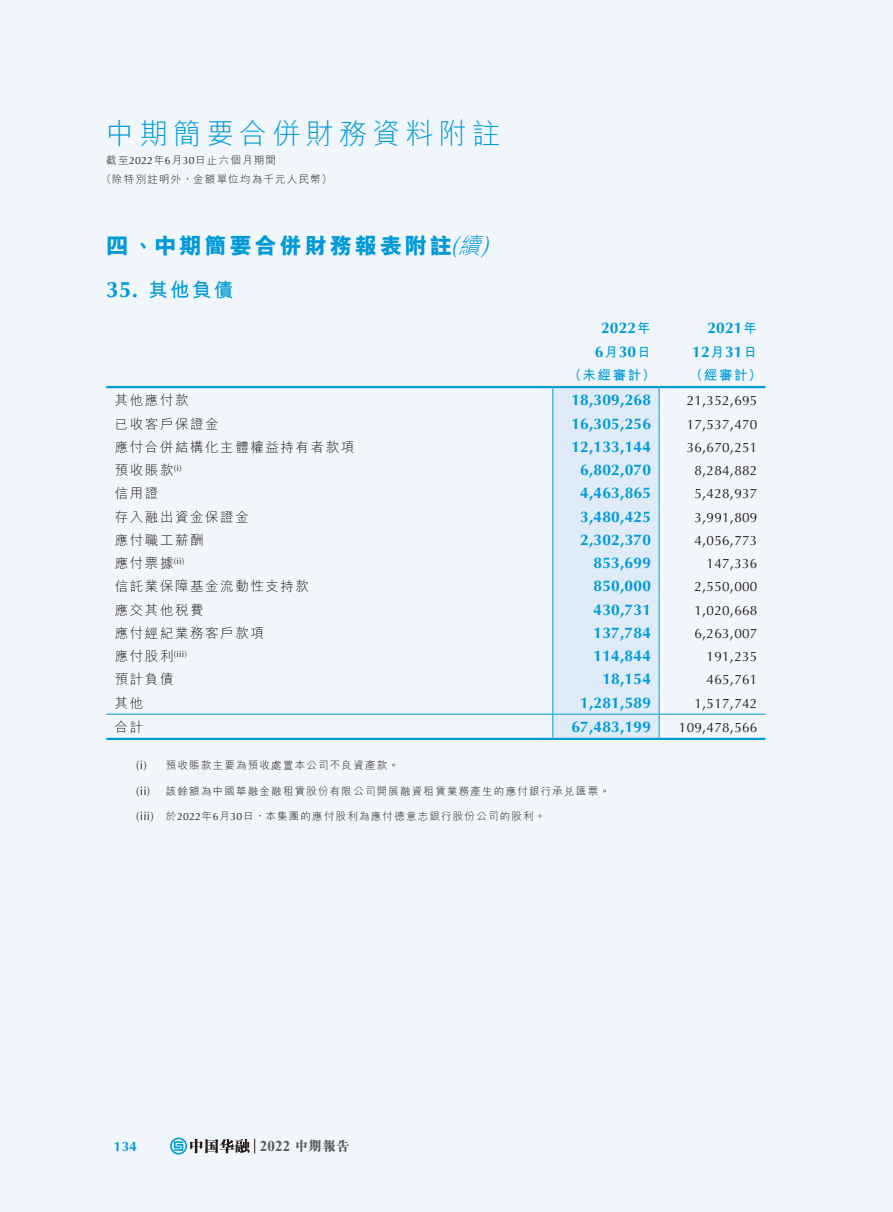
<style>
.page{position:relative;width:893px;height:1212px;background:#f0f6fc}
.page>*{position:absolute;margin:0;border:0;box-sizing:border-box;transform-origin:0 0}
.t1{font:300 28.5px "M Hei HK";letter-spacing:.165em;color:#009ad9}
.t2{font:800 22.5px "M Hei HK";letter-spacing:.115em;color:#009ad9}
.t3{font:700 19.5px "M Hei HK";color:#009ad9}
.t4{font:700 15.45px/23.2px "Optima";letter-spacing:.015em;color:#009ad9;text-align:center}
.t5{font:700 15px "Times New Roman";color:#595857}
.t6{font:13.5px "Optima";letter-spacing:.015em;color:#231916}
.t7{font:300 13.5px "M Hei HK";letter-spacing:.115em;color:#231916}
.t8{font:700 13.5px "M Hei HK";letter-spacing:.115em;color:#009ad9}
.t9{font:700 13.5px "Optima";color:#009ad9}
.t10{font:12.15px "Optima";color:#231916}
.t11{font:300 10.5px/19.5px "M Hei HK";letter-spacing:.115em;color:#231916}
.t12{font:9px "Optima";color:#231916}
.s1{font-family:"Optima";font-weight:400}
.s2{font-family:"Optima";font-weight:400;font-style:italic;font-size:25.8px}
.s3{font-weight:300;font-style:italic}
.s4{font-family:"Optima";font-size:22.35px}
.s5{font-family:"M Hei HK";font-size:13.5px}
.s6{font-size:15.45px}
.s7{font-family:"M Hei HK";font-weight:300;font-size:13.5px}
.s8{font-family:"Optima";font-weight:400;font-size:12.15px}
.s9{font-family:"M Sung HK";font-weight:800;font-size:13.5px}
</style>
<div class="page">
<svg style="left:170px;top:1137px;width:85px;height:17px"></svg>
<hr style="left:106px;top:386px;width:447px;height:2px;background:#009ad9">
<hr style="left:553px;top:386px;width:106px;height:2px;background:#009ad9">
<hr style="left:659px;top:386px;width:106px;height:2px;background:#009ad9">
<hr style="left:106px;top:714px;width:447px;height:1px;background:#009ad9">
<hr style="left:659px;top:714px;width:106px;height:1px;background:#009ad9">
<hr style="left:106px;top:738px;width:447px;height:2px;background:#009ad9">
<hr style="left:553px;top:738px;width:106px;height:2px;background:#009ad9">
<hr style="left:659px;top:738px;width:106px;height:2px;background:#009ad9">
<svg style="left:552px;top:387px;width:108px;height:352px;background:#d0e6f5"></svg>
<h1 class="t1" style="left:106px;top:114px;width:396px">中期簡要合併財務資料附註</h1>
<p class="t11" style="left:101px;top:150px;width:233px;text-indent:5px">截至<span class="s1">2022</span>年<span class="s1">6</span>月<span class="s1">30</span>日止六個月期間<br>（除特別註明外，金額單位均為千元人民幣）</p>
<h2 class="t2" style="left:106px;top:231px;width:392px">四、中期簡要合併財務報表附註<span class="s2">(</span><span class="s3">續</span><span class="s2">)</span></h2>
<p class="t3" style="left:106px;top:276px;width:128px"><span class="s4">35.</span> 其他負債</p>
<p class="t4" style="left:595px;top:317px;width:57px">2022<span class="s5">年<br></span>6<span class="s5">月</span>30<span class="s5">日</span></p>
<p class="t4" style="left:692px;top:317px;width:66px;text-align:right">2021<span class="s5">年<br></span>12<span class="s5">月</span>31<span class="s5">日</span></p>
<p class="t8" style="left:568px;top:365px;width:89px">（未經審計）</p>
<p class="t8" style="left:689px;top:365px;width:74px">（經審計）</p>
<p class="t7" style="left:115px;top:391px;width:75px">其他應付款</p>
<p class="t4" style="left:571px;top:389px;width:81px">18,309,268</p>
<p class="t6" style="left:687px;top:393px;width:72px">21<span class="s6">,</span>352<span class="s6">,</span>695</p>
<p class="t7" style="left:115px;top:414px;width:105px">已收客戶保證金</p>
<p class="t4" style="left:571px;top:412px;width:81px">16,305,256</p>
<p class="t6" style="left:687px;top:416px;width:72px">17<span class="s6">,</span>537<span class="s6">,</span>470</p>
<p class="t7" style="left:115px;top:437px;width:241px">應付合併結構化主體權益持有者款項</p>
<p class="t4" style="left:571px;top:435px;width:81px">12,133,144</p>
<p class="t6" style="left:687px;top:439px;width:72px">36<span class="s6">,</span>670<span class="s6">,</span>251</p>
<p class="t7" style="left:115px;top:461px;width:68px">預收賬款<sup>(i)</sup></p>
<p class="t4" style="left:580px;top:458px;width:72px">6,802,070</p>
<p class="t6" style="left:694px;top:463px;width:64px">8<span class="s6">,</span>284<span class="s6">,</span>882</p>
<p class="t7" style="left:115px;top:484px;width:45px">信用證</p>
<p class="t4" style="left:580px;top:482px;width:72px">4,463,865</p>
<p class="t6" style="left:694px;top:486px;width:64px">5<span class="s6">,</span>428<span class="s6">,</span>937</p>
<p class="t7" style="left:115px;top:507px;width:136px">存入融出資金保證金</p>
<p class="t4" style="left:580px;top:505px;width:72px">3,480,425</p>
<p class="t6" style="left:694px;top:509px;width:64px">3<span class="s6">,</span>991<span class="s6">,</span>809</p>
<p class="t7" style="left:115px;top:530px;width:90px">應付職工薪酬</p>
<p class="t4" style="left:580px;top:528px;width:72px">2,302,370</p>
<p class="t6" style="left:694px;top:532px;width:64px">4<span class="s6">,</span>056<span class="s6">,</span>773</p>
<p class="t7" style="left:115px;top:554px;width:71px">應付票據<sup>(ii)</sup></p>
<p class="t4" style="left:594px;top:551px;width:59px">853,699</p>
<p class="t6" style="left:707px;top:556px;width:52px">147<span class="s6">,</span>336</p>
<p class="t7" style="left:115px;top:577px;width:196px">信託業保障基金流動性支持款</p>
<p class="t4" style="left:594px;top:575px;width:59px">850,000</p>
<p class="t6" style="left:694px;top:579px;width:64px">2<span class="s6">,</span>550<span class="s6">,</span>000</p>
<p class="t7" style="left:115px;top:600px;width:90px">應交其他稅費</p>
<p class="t4" style="left:594px;top:598px;width:59px">430,731</p>
<p class="t6" style="left:694px;top:602px;width:64px">1<span class="s6">,</span>020<span class="s6">,</span>668</p>
<p class="t7" style="left:115px;top:623px;width:151px">應付經紀業務客戶款項</p>
<p class="t4" style="left:594px;top:621px;width:59px">137,784</p>
<p class="t6" style="left:694px;top:625px;width:64px">6<span class="s6">,</span>263<span class="s6">,</span>007</p>
<p class="t12" style="left:115px;top:648px;width:74px"><span class="s7">應付股利</span>(iii)</p>
<p class="t4" style="left:594px;top:644px;width:59px">114,844</p>
<p class="t6" style="left:707px;top:649px;width:52px">191<span class="s6">,</span>235</p>
<p class="t7" style="left:115px;top:670px;width:60px">預計負債</p>
<p class="t4" style="left:602px;top:668px;width:50px">18,154</p>
<p class="t6" style="left:707px;top:672px;width:52px">465<span class="s6">,</span>761</p>
<p class="t7" style="left:115px;top:693px;width:30px">其他</p>
<p class="t4" style="left:580px;top:691px;width:72px">1,281,589</p>
<p class="t6" style="left:694px;top:695px;width:64px">1<span class="s6">,</span>517<span class="s6">,</span>742</p>
<p class="t7" style="left:115px;top:717px;width:30px">合計</p>
<p class="t4" style="left:571px;top:715px;width:81px">67,483,199</p>
<p class="t6" style="left:679px;top:719px;width:80px">109<span class="s6">,</span>478<span class="s6">,</span>566</p>
<p class="t11" style="left:136px;top:755px;width:264px"><span class="s8">(i)</span> 預收賬款主要為預收處置本公司不良資產款。</p>
<p class="t10" style="left:136px;top:784px;width:16px">(ii)</p>
<p class="t11" style="left:166px;top:781px;width:446px">該餘額為中國華融金融租賃股份有限公司開展融資租賃業務產生的應付銀行承兌匯票。</p>
<p class="t11" style="left:136px;top:806px;width:411px"><span class="s8">(iii)</span> 於<span class="s1">2022</span>年<span class="s1">6</span>月<span class="s1">30</span>日，本集團的應付股利為應付德意志銀行股份公司的股利。</p>
<p class="t9" style="left:114px;top:1138px;width:24px">134</p>
<p class="t5" style="left:260px;top:1135px;width:91px">2022 <span class="s9">中期報告</span></p>
</div>
